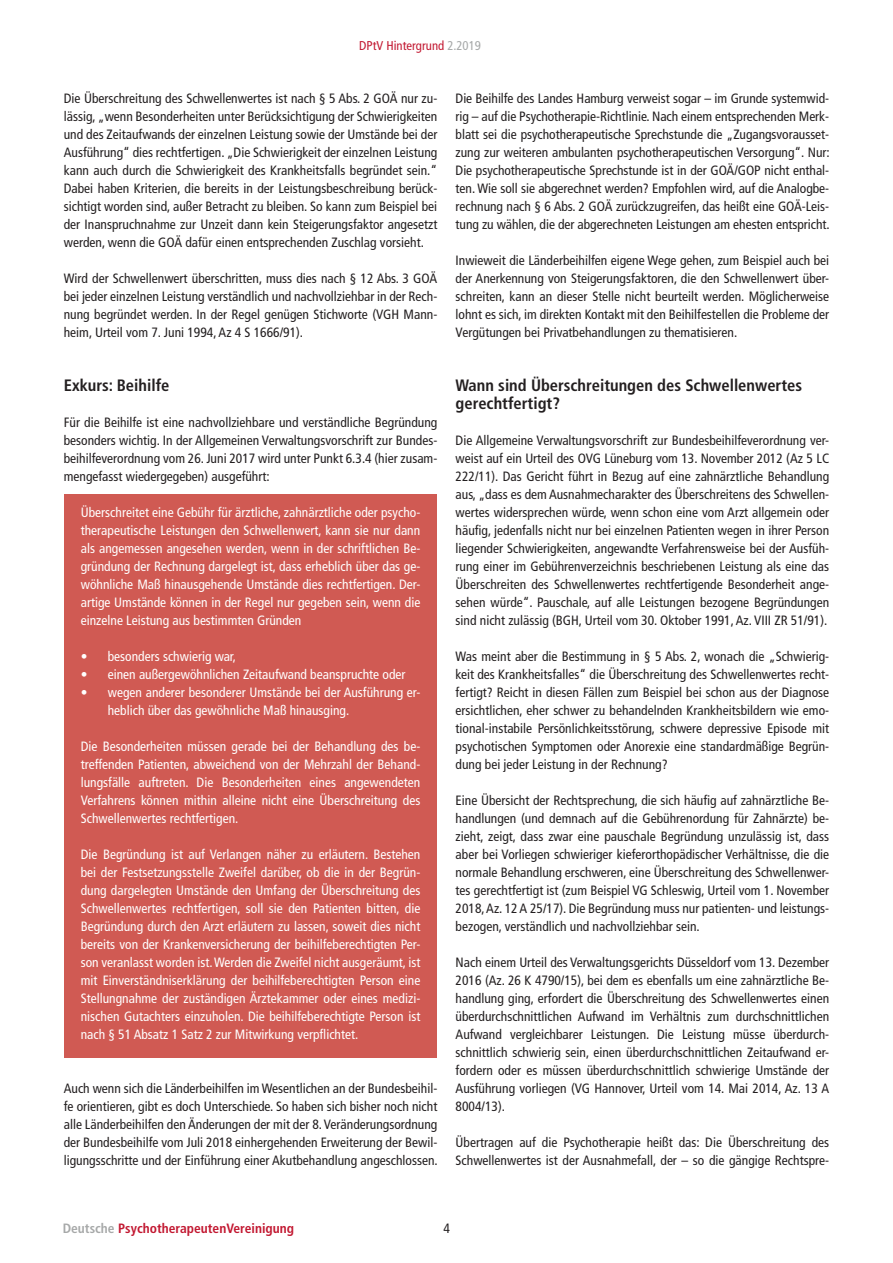
<style>
.page{position:relative;width:893px;height:1263px;background:#fff}
.page>*{position:absolute;margin:0;border:0;box-sizing:border-box;transform-origin:0 0}
.t1{font:700 condensed 16.5px/18px "Frutiger LT Std";color:#231f20}
.t2{font:condensed 13.5px/18px "Frutiger LT Std";color:#231f20;text-align:justify}
.t3{font:condensed 13.5px/18px "Frutiger LT Std";color:#fff;text-align:justify}
.t4{font:700 condensed 13.5px "Frutiger LT Std";color:#c21831}
.t5{font:condensed 12.75px "Frutiger LT Std";color:#c21831}
.s1{color:#a7a9a9}
</style>
<div class="page">
<div style="left:65px;top:494px;width:372px;height:563px;background:#d05a53"></div>
<p class="t5" style="left:359px;top:38px;width:123px">DPtV Hintergrund <span class="s1">2.2019</span></p>
<p class="t2" style="left:456px;top:89px;width:376px">Die Beihilfe des Landes Hamburg verweist sogar – im Grunde systemwid&shy;rig – auf die Psychotherapie-Richtlinie. Nach einem entsprechenden Merk&shy;blatt sei die psychotherapeutische Sprechstunde die „Zugangsvorausset&shy;zung zur weiteren ambulanten psychotherapeutischen Versorgung“. Nur:<br>Die psychotherapeutische Sprechstunde ist in der GOÄ/GOP nicht enthal&shy;ten. Wie soll sie abgerechnet werden? Empfohlen wird, auf die Analogbe&shy;rechnung nach § 6 Abs. 2 GOÄ zurückzugreifen, das heißt eine GOÄ-Leis&shy;tung zu wählen, die der abgerechneten Leistungen am ehesten entspricht.</p>
<p class="t2" style="left:456px;top:251px;width:375px">Inwieweit die Länderbeihilfen eigene Wege gehen, zum Beispiel auch bei der Anerkennung von Steigerungsfaktoren, die den Schwellenwert über&shy;schreiten, kann an dieser Stelle nicht beurteilt werden. Möglicherweise lohnt es sich, im direkten Kontakt mit den Beihilfestellen die Probleme der Vergütungen bei Privatbehandlungen zu thematisieren.</p>
<p class="t1" style="left:456px;top:376px;width:348px">Wann sind Überschreitungen des Schwellenwertes gerechtfertigt?</p>
<p class="t2" style="left:456px;top:431px;width:375px">Die Allgemeine Verwaltungsvorschrift zur Bundesbeihilfeverordnung ver&shy;weist auf ein Urteil des OVG Lüneburg vom 13. November 2012 (Az 5 LC 222/11). Das Gericht führt in Bezug auf eine zahnärztliche Behandlung aus, „dass es dem Ausnahmecharakter des Überschreitens des Schwellen&shy;wertes widersprechen würde, wenn schon eine vom Arzt allgemein oder häufig, jedenfalls nicht nur bei einzelnen Patienten wegen in ihrer Person liegender Schwierigkeiten, angewandte Verfahrensweise bei der Ausfüh&shy;rung einer im Gebührenverzeichnis beschriebenen Leistung als eine das Überschreiten des Schwellenwertes rechtfertigende Besonderheit ange&shy;sehen würde“. Pauschale, auf alle Leistungen bezogene Begründungen sind nicht zulässig (BGH, Urteil vom 30. Oktober 1991, Az. VIII ZR 51/91).</p>
<p class="t2" style="left:456px;top:647px;width:375px">Was meint aber die Bestimmung in § 5 Abs. 2, wonach die „Schwierig&shy;keit des Krankheitsfalles“ die Überschreitung des Schwellenwertes recht&shy;fertigt? Reicht in diesen Fällen zum Beispiel bei schon aus der Diagnose ersichtlichen, eher schwer zu behandelnden Krankheitsbildern wie emo&shy;tional-instabile Persönlichkeitsstörung, schwere depressive Episode mit psychotischen Symptomen oder Anorexie eine standardmäßige Begrün&shy;dung bei jeder Leistung in der Rechnung?</p>
<p class="t2" style="left:456px;top:791px;width:375px">Eine Übersicht der Rechtsprechung, die sich häufig auf zahnärztliche Be&shy;handlungen (und demnach auf die Gebührenordung für Zahnärzte) be&shy;zieht, zeigt, dass zwar eine pauschale Begründung unzulässig ist, dass aber bei Vorliegen schwieriger kieferorthopädischer Verhältnisse, die die normale Behandlung erschweren, eine Überschreitung des Schwellenwer&shy;tes gerechtfertigt ist (zum Beispiel VG Schleswig, Urteil vom 1. November 2018, Az. 12 A 25/17). Die Begründung muss nur patienten- und leistungs&shy;bezogen, verständlich und nachvollziehbar sein.</p>
<p class="t2" style="left:456px;top:953px;width:375px">Nach einem Urteil des Verwaltungsgerichts Düsseldorf vom 13. Dezember 2016 (Az. 26 K 4790/15), bei dem es ebenfalls um eine zahnärztliche Be&shy;handlung ging, erfordert die Überschreitung des Schwellenwertes einen überdurchschnittlichen Aufwand im Verhältnis zum durchschnittlichen Aufwand vergleichbarer Leistungen. Die Leistung müsse überdurch&shy;schnittlich schwierig sein, einen überdurchschnittlichen Zeitaufwand er&shy;fordern oder es müssen überdurchschnittlich schwierige Umstände der Ausführung vorliegen (VG Hannover, Urteil vom 14. Mai 2014, Az. 13 A 8004/13).</p>
<p class="t2" style="left:456px;top:1133px;width:375px">Übertragen auf die Psychotherapie heißt das: Die Überschreitung des<br>Schwellenwertes ist der Ausnahmefall, der – so die gängige Rechtspre-</p>
<p class="t2" style="left:64px;top:89px;width:375px">Die Überschreitung des Schwellenwertes ist nach § 5 Abs. 2 GOÄ nur zu&shy;lässig, „wenn Besonderheiten unter Berücksichtigung der Schwierigkeiten und des Zeitaufwands der einzelnen Leistung sowie der Umstände bei der Ausführung“ dies rechtfertigen. „Die Schwierigkeit der einzelnen Leistung kann auch durch die Schwierigkeit des Krankheitsfalls begründet sein.“ Dabei haben Kriterien, die bereits in der Leistungsbeschreibung berück&shy;sichtigt worden sind, außer Betracht zu bleiben. So kann zum Beispiel bei der Inanspruchnahme zur Unzeit dann kein Steigerungsfaktor angesetzt werden, wenn die GOÄ dafür einen entsprechenden Zuschlag vorsieht.</p>
<p class="t2" style="left:64px;top:269px;width:375px">Wird der Schwellenwert überschritten, muss dies nach § 12 Abs. 3 GOÄ bei jeder einzelnen Leistung verständlich und nachvollziehbar in der Rech&shy;nung begründet werden. In der Regel genügen Stichworte (VGH Mann&shy;heim, Urteil vom 7. Juni 1994, Az 4 S 1666/91).</p>
<p class="t1" style="left:64px;top:376px;width:107px">Exkurs: Beihilfe</p>
<p class="t2" style="left:64px;top:413px;width:375px">Für die Beihilfe ist eine nachvollziehbare und verständliche Begründung besonders wichtig. In der Allgemeinen Verwaltungsvorschrift zur Bundes&shy;beihilfeverordnung vom 26. Juni 2017 wird unter Punkt 6.3.4 (hier zusam&shy;mengefasst wiedergegeben) ausgeführt:</p>
<p class="t3" style="left:81px;top:503px;width:341px">Überschreitet eine Gebühr für ärztliche, zahnärztliche oder psycho&shy;therapeutische Leistungen den Schwellenwert, kann sie nur dann als angemessen angesehen werden, wenn in der schriftlichen Be&shy;gründung der Rechnung dargelegt ist, dass erheblich über das ge&shy;wöhnliche Maß hinausgehende Umstände dies rechtfertigen. Der&shy;artige Umstände können in der Regel nur gegeben sein, wenn die einzelne Leistung aus bestimmten Gründen</p>
<p class="t3" style="left:81px;top:647px;width:157px">• besonders schwierig war,</p>
<p class="t3" style="left:81px;top:665px;width:326px">• einen außergewöhnlichen Zeitaufwand beanspruchte oder</p>
<p class="t3" style="left:108px;top:683px;width:314px;text-indent:-27px">• wegen anderer besonderer Umstände bei der Ausführung er&shy;heblich über das gewöhnliche Maß hinausging.</p>
<p class="t3" style="left:81px;top:737px;width:341px">Die Besonderheiten müssen gerade bei der Behandlung des be&shy;treffenden Patienten, abweichend von der Mehrzahl der Behand&shy;lungsfälle auftreten. Die Besonderheiten eines angewendeten Verfahrens können mithin alleine nicht eine Überschreitung des Schwellenwertes rechtfertigen.</p>
<p class="t3" style="left:81px;top:845px;width:341px">Die Begründung ist auf Verlangen näher zu erläutern. Bestehen bei der Festsetzungsstelle Zweifel darüber, ob die in der Begrün&shy;dung dargelegten Umstände den Umfang der Überschreitung des Schwellenwertes rechtfertigen, soll sie den Patienten bitten, die Begründung durch den Arzt erläutern zu lassen, soweit dies nicht bereits von der Krankenversicherung der beihilfeberechtigten Per&shy;son veranlasst worden ist. Werden die Zweifel nicht ausgeräumt, ist mit Einverständniserklärung der beihilfeberechtigten Person eine Stellungnahme der zuständigen Ärztekammer oder eines medizi&shy;nischen Gutachters einzuholen. Die beihilfeberechtigte Person ist nach § 51 Absatz 1 Satz 2 zur Mitwirkung verpflichtet.</p>
<p class="t2" style="left:64px;top:1079px;width:376px">Auch wenn sich die Länderbeihilfen im Wesentlichen an der Bundesbeihil&shy;fe orientieren, gibt es doch Unterschiede. So haben sich bisher noch nicht alle Länderbeihilfen den Änderungen der mit der 8. Veränderungsordnung der Bundesbeihilfe vom Juli 2018 einhergehenden Erweiterung der Bewil&shy;ligungsschritte und der Einführung einer Akutbehandlung angeschlossen.</p>
<p class="t4" style="left:63px;top:1220px;width:233px"><span class="s1">Deutsche</span> PsychotherapeutenVereinigung</p>
<p class="t2" style="left:443px;top:1219px;width:8px">4</p>
</div>
